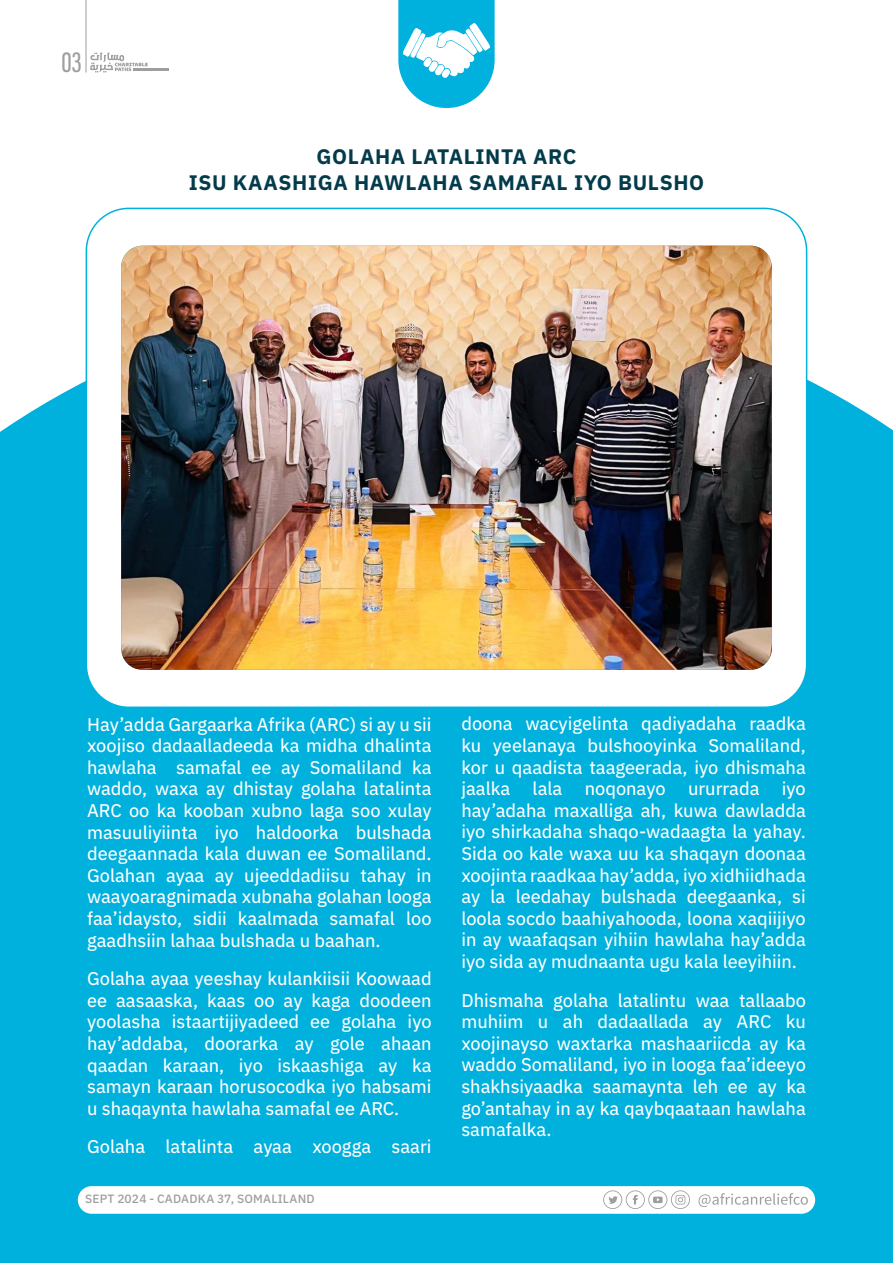
<style>
.page{position:relative;width:893px;height:1263px;background:#fff}
.page>*{position:absolute;margin:0;border:0;box-sizing:border-box;transform-origin:0 0}
.t1{font:30px "Acumin Variable Concept";color:#9e9e9e}
.t2{font:700 21px/25.2px "IBM Plex Sans Arabic";letter-spacing:.03em;color:#033b4b;text-align:center}
.t3{font:18.3px/21.6px "IBM Plex Sans Arabic Text";color:#fff}
.t4{font:500 12px "IBM Plex Sans Arabic";letter-spacing:.02em;color:#9e9e9e}
</style>
<div class="page">
<div style="left:0;top:294px;width:893px;height:969px;background:#00b0dd"></div>
<div style="left:78px;top:1186px;width:737px;height:28px;background:#fff;border-radius:14px"></div>
<hr style="left:86px;top:0;width:1px;height:73px;background:#9e9e9e">
<svg style="left:90px;top:53px;width:58px;height:20px"></svg>
<hr style="left:133px;top:68px;width:36px;height:3px;background:#9e9e9e">
<svg style="left:698px;top:1193px;width:110px;height:14px"></svg>
<svg style="left:603px;top:1190px;width:87px;height:19px"></svg>
<div style="left:86px;top:208px;width:721px;height:499px;background:#fff;border-radius:43px"></div>
<img style="left:121px;top:246px;width:651px;height:424px">
<svg style="left:398px;top:0;width:97px;height:108px"></svg>
<h1 class="t1" style="left:61px;top:41px;width:22px">03</h1>
<p class="t2" style="left:189px;top:145px;width:517px">GOLAHA LATALINTA ARC<br>ISU KAASHIGA HAWLAHA SAMAFAL IYO BULSHO</p>
<p class="t3" style="left:87px;top:713px;width:346px;text-align:right">Hay’adda Gargaarka Afrika (ARC) si ay u sii xoojiso dadaalladeeda ka midha dhalinta ka</p>
<p class="t3" style="left:310px;top:757px;width:94px">Somaliland</p>
<p class="t3" style="left:87px;top:757px;width:71px">hawlaha</p>
<p class="t3" style="left:87px;top:778px;width:346px">waddo, waxa ay dhistay golaha latalinta</p>
<p class="t3" style="left:87px;top:800px;width:346px">ARC oo ka kooban xubno laga soo xulay</p>
<p class="t3" style="left:356px;top:821px;width:77px">bulshada</p>
<p class="t3" style="left:176px;top:757px;width:67px">samafal</p>
<p class="t3" style="left:251px;top:757px;width:22px">ee</p>
<p class="t3" style="left:281px;top:757px;width:20px">ay</p>
<p class="t3" style="left:87px;top:821px;width:112px">masuuliyiinta</p>
<p class="t3" style="left:87px;top:843px;width:346px">deegaannada kala duwan ee Somaliland.</p>
<p class="t3" style="left:416px;top:865px;width:17px">in</p>
<p class="t3" style="left:215px;top:821px;width:25px">iyo</p>
<p class="t3" style="left:256px;top:821px;width:84px">haldoorka</p>
<p class="t3" style="left:244px;top:865px;width:107px">ujeeddadiisu</p>
<p class="t3" style="left:87px;top:865px;width:70px">Golahan</p>
<p class="t3" style="left:87px;top:886px;width:346px">waayoaragnimada xubnaha golahan looga</p>
<p class="t3" style="left:406px;top:908px;width:27px">loo</p>
<p class="t3" style="left:360px;top:865px;width:47px">tahay</p>
<p class="t3" style="left:166px;top:865px;width:40px">ayaa</p>
<p class="t3" style="left:215px;top:865px;width:20px">ay</p>
<p class="t3" style="left:87px;top:908px;width:295px">faa’idaysto,<br>gaadhsiin lahaa bulshada u baahan.</p>
<p class="t3" style="left:87px;top:968px;width:346px;text-align:right">Golaha ayaa yeeshay kulankiisii Koowaad doodeen</p>
<p class="t3" style="left:193px;top:908px;width:35px">sidii</p>
<p class="t3" style="left:238px;top:908px;width:82px">kaalmada</p>
<p class="t3" style="left:330px;top:908px;width:67px">samafal</p>
<p class="t3" style="left:116px;top:989px;width:83px">aasaaska,</p>
<p class="t3" style="left:207px;top:989px;width:40px">kaas</p>
<p class="t3" style="left:311px;top:989px;width:40px">kaga</p>
<p class="t3" style="left:87px;top:989px;width:22px">ee</p>
<p class="t3" style="left:254px;top:989px;width:22px">oo</p>
<p class="t3" style="left:284px;top:989px;width:20px">ay</p>
<p class="t3" style="left:87px;top:1011px;width:75px">yoolasha</p>
<p class="t3" style="left:172px;top:1011px;width:129px">istaartijiyadeed</p>
<p class="t3" style="left:310px;top:1011px;width:22px">ee</p>
<p class="t3" style="left:341px;top:1011px;width:56px">golaha</p>
<p class="t3" style="left:408px;top:1011px;width:25px">iyo</p>
<p class="t3" style="left:87px;top:1033px;width:103px">hay’addaba,</p>
<p class="t3" style="left:204px;top:1033px;width:75px">doorarka</p>
<p class="t3" style="left:295px;top:1033px;width:20px">ay</p>
<p class="t3" style="left:330px;top:1033px;width:36px">gole</p>
<p class="t3" style="left:381px;top:1033px;width:52px">ahaan</p>
<p class="t3" style="left:239px;top:1054px;width:25px">iyo</p>
<p class="t3" style="left:278px;top:1054px;width:88px">iskaashiga</p>
<p class="t3" style="left:87px;top:1054px;width:346px">qaadan<br>samayn karaan horusocodka iyo habsami u shaqaynta hawlaha samafal ee ARC.</p>
<p class="t3" style="left:392px;top:1136px;width:42px">saari</p>
<p class="t3" style="left:163px;top:1054px;width:63px">karaan,</p>
<p class="t3" style="left:412px;top:1054px;width:21px">ka</p>
<p class="t3" style="left:379px;top:1054px;width:20px">ay</p>
<p class="t3" style="left:166px;top:1136px;width:69px">latalinta</p>
<p class="t3" style="left:87px;top:1136px;width:60px">Golaha</p>
<p class="t3" style="left:312px;top:1136px;width:60px">xoogga</p>
<p class="t3" style="left:254px;top:1136px;width:40px">ayaa</p>
<p class="t4" style="left:85px;top:1192px;width:231px">SEPT 2024 - CADADKA 37, SOMALILAND</p>
<p class="t3" style="left:461px;top:713px;width:53px">doona</p>
<p class="t3" style="left:525px;top:713px;width:105px">wacyigelinta</p>
<p class="t3" style="left:641px;top:713px;width:97px">qadiyadaha</p>
<p class="t3" style="left:749px;top:713px;width:58px">raadka</p>
<p class="t3" style="left:587px;top:735px;width:111px">bulshooyinka</p>
<p class="t3" style="left:708px;top:735px;width:99px">Somaliland,</p>
<p class="t3" style="left:461px;top:735px;width:22px">ku</p>
<p class="t3" style="left:461px;top:756px;width:346px">kor u qaadista taageerada, iyo dhismaha</p>
<p class="t3" style="left:782px;top:778px;width:25px">iyo</p>
<p class="t3" style="left:493px;top:735px;width:84px">yeelanaya</p>
<p class="t3" style="left:461px;top:778px;width:50px">jaalka</p>
<p class="t3" style="left:461px;top:800px;width:346px">hay’adaha maxalliga ah, kuwa dawladda</p>
<p class="t3" style="left:461px;top:821px;width:346px">iyo shirkadaha shaqo-wadaagta la yahay.</p>
<p class="t3" style="left:461px;top:843px;width:346px">Sida oo kale waxa uu ka shaqayn doonaa</p>
<p class="t3" style="left:461px;top:864px;width:346px">xoojinta raadkaa hay’adda, iyo xidhiidhada</p>
<p class="t3" style="left:792px;top:886px;width:15px">si</p>
<p class="t3" style="left:533px;top:778px;width:31px">lala</p>
<p class="t3" style="left:688px;top:778px;width:73px">ururrada</p>
<p class="t3" style="left:585px;top:778px;width:82px">noqonayo</p>
<p class="t3" style="left:491px;top:886px;width:16px">la</p>
<p class="t3" style="left:516px;top:886px;width:76px">leedahay</p>
<p class="t3" style="left:601px;top:886px;width:77px">bulshada</p>
<p class="t3" style="left:687px;top:886px;width:97px">deegaanka,</p>
<p class="t3" style="left:461px;top:886px;width:346px">ay<br>loola socdo baahiyahooda, loona xaqiijiyo in ay waafaqsan yihiin hawlaha hay’adda iyo sida ay mudnaanta ugu kala leeyihiin.</p>
<p class="t3" style="left:739px;top:989px;width:68px">tallaabo</p>
<p class="t3" style="left:461px;top:989px;width:84px">Dhismaha</p>
<p class="t3" style="left:618px;top:989px;width:70px">latalintu</p>
<p class="t3" style="left:553px;top:989px;width:56px">golaha</p>
<p class="t3" style="left:696px;top:989px;width:35px">waa</p>
<p class="t3" style="left:461px;top:1011px;width:64px">muhiim</p>
<p class="t3" style="left:461px;top:1033px;width:346px">xoojinayso waxtarka mashaariicda ay ka</p>
<p class="t3" style="left:461px;top:1054px;width:346px">waddo Somaliland, iyo in looga faa’ideeyo</p>
<p class="t3" style="left:786px;top:1076px;width:21px">ka</p>
<p class="t3" style="left:563px;top:1011px;width:22px">ah</p>
<p class="t3" style="left:598px;top:1011px;width:93px">dadaallada</p>
<p class="t3" style="left:786px;top:1011px;width:22px">ku</p>
<p class="t3" style="left:737px;top:1011px;width:36px">ARC</p>
<p class="t3" style="left:703px;top:1011px;width:20px">ay</p>
<p class="t3" style="left:538px;top:1011px;width:12px">u</p>
<p class="t3" style="left:461px;top:1076px;width:346px">shakhsiyaadka<br>go’antahay in ay ka qaybqaataan hawlaha samafalka.</p>
<p class="t3" style="left:693px;top:1076px;width:27px">leh</p>
<p class="t3" style="left:593px;top:1076px;width:92px">saamaynta</p>
<p class="t3" style="left:728px;top:1076px;width:22px">ee</p>
<p class="t3" style="left:758px;top:1076px;width:20px">ay</p>
</div>
